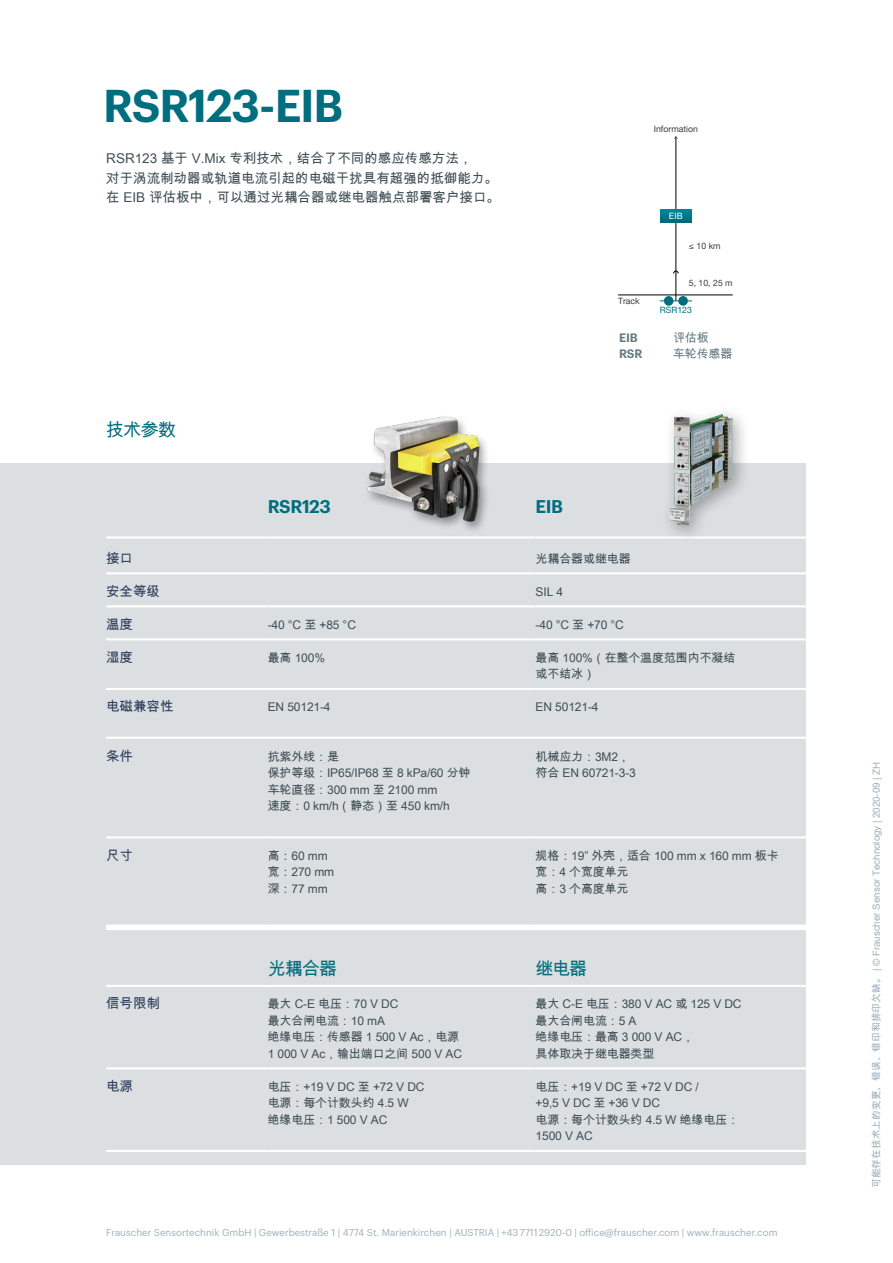
<style>
.page{position:relative;width:893px;height:1263px;background:#fff}
.page>*{position:absolute;margin:0;border:0;box-sizing:border-box;transform-origin:0 0}
.t1{font:600 45px "Graphik LCG";letter-spacing:-.03em;color:#006e7e}
.t2{font:18px "Arial Unicode MS";letter-spacing:-.045em;color:#006e7e}
.t3{font:600 18px "Graphik LCG";letter-spacing:-.025em;color:#006e7e}
.t4{font:13.5px/19.5px "Arial Unicode MS";color:#3f4e55}
.t5{font:13.5px "Arial Unicode MS";color:#2a3c5a}
.t6{font:12px/16.5px "Arial Unicode MS";letter-spacing:-.01em;color:#3f4e55}
.t7{font:12px "Arial Unicode MS";letter-spacing:-.01em;color:#647a84}
.t8{font:600 12px "Graphik LCG";letter-spacing:-.01em;color:#647a84}
.t9{font:9.75px "Graphik LCG";color:#9fafb9}
.t10{font:9.75px "Arial Unicode MS";color:#9fafb9}
.t11{font:8.7px "Helvetica Neue LTW1 G";color:#3c3c3b}
.t12{font:8.7px "Helvetica Neue LTW1 G";color:#006e7e}
.t13{font:8.7px "Helvetica Neue LTW1 G";color:#fff}
</style>
<div class="page">
<div style="left:0;top:464px;width:805px;height:701px;background:#dbdfe1"></div>
<hr style="left:106px;top:927px;width:699px;height:3px;background:#fff">
<hr style="left:106px;top:536px;width:162px;height:2px;background:#fff">
<hr style="left:268px;top:536px;width:268px;height:2px;background:#fff">
<hr style="left:536px;top:536px;width:272px;height:2px;background:#fff">
<hr style="left:106px;top:572px;width:162px;height:2px;background:#fff">
<hr style="left:268px;top:572px;width:268px;height:2px;background:#fff">
<hr style="left:536px;top:572px;width:272px;height:2px;background:#fff">
<hr style="left:106px;top:605px;width:162px;height:2px;background:#fff">
<hr style="left:268px;top:605px;width:268px;height:2px;background:#fff">
<hr style="left:536px;top:605px;width:272px;height:2px;background:#fff">
<hr style="left:106px;top:638px;width:162px;height:2px;background:#fff">
<hr style="left:268px;top:638px;width:268px;height:2px;background:#fff">
<hr style="left:536px;top:638px;width:272px;height:2px;background:#fff">
<hr style="left:106px;top:688px;width:162px;height:2px;background:#fff">
<hr style="left:268px;top:688px;width:268px;height:2px;background:#fff">
<hr style="left:536px;top:688px;width:272px;height:2px;background:#fff">
<hr style="left:106px;top:737px;width:162px;height:2px;background:#fff">
<hr style="left:268px;top:737px;width:268px;height:2px;background:#fff">
<hr style="left:536px;top:737px;width:272px;height:2px;background:#fff">
<hr style="left:106px;top:1067px;width:162px;height:2px;background:#fff">
<hr style="left:268px;top:1067px;width:268px;height:2px;background:#fff">
<hr style="left:536px;top:1067px;width:272px;height:2px;background:#fff">
<hr style="left:106px;top:1150px;width:162px;height:2px;background:#fff">
<hr style="left:268px;top:1150px;width:268px;height:2px;background:#fff">
<hr style="left:536px;top:1150px;width:272px;height:2px;background:#fff">
<hr style="left:106px;top:836px;width:162px;height:2px;background:#fff">
<hr style="left:268px;top:836px;width:268px;height:2px;background:#fff">
<hr style="left:536px;top:836px;width:272px;height:2px;background:#fff">
<hr style="left:106px;top:924px;width:162px;height:3px;background:#fff">
<hr style="left:268px;top:924px;width:268px;height:3px;background:#fff">
<hr style="left:536px;top:924px;width:272px;height:3px;background:#fff">
<hr style="left:106px;top:985px;width:162px;height:2px;background:#fff">
<hr style="left:268px;top:985px;width:268px;height:2px;background:#fff">
<hr style="left:536px;top:985px;width:272px;height:2px;background:#fff">
<img style="left:293px;top:416px;width:261px;height:123px">
<div style="left:664px;top:296px;width:9px;height:10px;background:#006e7e;border-radius:50%"></div>
<div style="left:678px;top:296px;width:10px;height:10px;background:#006e7e;border-radius:50%"></div>
<hr style="left:676px;top:137px;width:1px;height:164px;background:#000">
<hr style="left:618px;top:294px;width:115px;height:1px;background:#000">
<svg style="left:660px;top:210px;width:31px;height:12px"></svg>
<hr style="left:660px;top:300px;width:32px;height:1px;background:#006e7e">
<div style="left:660px;top:405px;width:91px;height:138px;background:#000;opacity:.3"></div>
<img style="left:670px;top:414px;width:63px;height:111px">
<h1 class="t1" style="left:103px;top:71px;width:242px">RSR123-EIB</h1>
<p class="t4" style="left:106px;top:148px;width:395px">RSR123 基于 V.Mix 专利技术，结合了不同的感应传感方法，<br>对于涡流制动器或轨道电流引起的电磁干扰具有超强的抵御能力。在 EIB 评估板中，可以通过光耦合器或继电器触点部署客户接口。</p>
<h2 class="t2" style="left:106px;top:417px;width:72px">技术参数</h2>
<h2 class="t3" style="left:268px;top:493px;width:65px">RSR123</h2>
<h2 class="t3" style="left:536px;top:493px;width:29px">EIB</h2>
<p class="t11" style="left:654px;top:124px;width:46px">Information</p>
<p class="t13" style="left:669px;top:211px;width:15px">EIB</p>
<p class="t11" style="left:618px;top:296px;width:23px">Track</p>
<p class="t11" style="left:689px;top:240px;width:33px">≤ 10 km</p>
<p class="t11" style="left:689px;top:278px;width:45px">5, 10, 25 m</p>
<p class="t12" style="left:660px;top:305px;width:34px">RSR123</p>
<p class="t8" style="left:619px;top:328px;width:20px">EIB</p>
<p class="t7" style="left:673px;top:329px;width:37px">评估板</p>
<p class="t8" style="left:619px;top:345px;width:25px">RSR</p>
<p class="t7" style="left:673px;top:345px;width:61px">车轮传感器</p>
<p class="t5" style="left:106px;top:548px;width:28px">接口</p>
<p class="t6" style="left:536px;top:550px;width:97px">光耦合器或继电器</p>
<p class="t5" style="left:106px;top:581px;width:55px">安全等级</p>
<p class="t6" style="left:536px;top:583px;width:29px">SIL 4</p>
<p class="t5" style="left:106px;top:614px;width:28px">温度</p>
<p class="t6" style="left:268px;top:616px;width:90px">-40 °C 至 +85 °C</p>
<p class="t6" style="left:536px;top:616px;width:90px">-40 °C 至 +70 °C</p>
<p class="t5" style="left:106px;top:647px;width:28px">湿度</p>
<p class="t6" style="left:268px;top:649px;width:59px">最高 100%</p>
<p class="t6" style="left:536px;top:649px;width:201px">最高 100%（在整个温度范围内不凝结或不结冰）</p>
<p class="t5" style="left:106px;top:697px;width:69px">电磁兼容性</p>
<p class="t6" style="left:268px;top:698px;width:64px">EN 50121-4</p>
<p class="t6" style="left:536px;top:698px;width:64px">EN 50121-4</p>
<p class="t5" style="left:106px;top:746px;width:28px">条件</p>
<p class="t6" style="left:268px;top:748px;width:204px">抗紫外线：是<br>保护等级：IP65/IP68 至 8 kPa/60 分钟车轮直径：300 mm 至 2100 mm<br>速度：0 km/h（静态）至 450 km/h</p>
<p class="t6" style="left:536px;top:748px;width:102px">机械应力：3M2，符合 EN 60721-3-3</p>
<p class="t5" style="left:106px;top:845px;width:28px">尺寸</p>
<p class="t6" style="left:268px;top:847px;width:68px">高：60 mm宽：270 mm深：77 mm</p>
<p class="t6" style="left:536px;top:847px;width:245px">规格：19” 外壳，适合 100 mm x 160 mm 板卡宽：4 个宽度单元<br>高：3 个高度单元</p>
<h2 class="t2" style="left:268px;top:956px;width:71px">光耦合器</h2>
<h2 class="t2" style="left:536px;top:956px;width:53px">继电器</h2>
<p class="t5" style="left:106px;top:994px;width:55px">信号限制</p>
<p class="t6" style="left:268px;top:995px;width:196px">最大 C-E 电压：70 V DC<br>最大合闸电流：10 mA<br>绝缘电压：传感器 1 500 V Ac，电源<br>1 000 V Ac，输出端口之间 500 V AC</p>
<p class="t6" style="left:536px;top:995px;width:208px">最大 C-E 电压：380 V AC 或 125 V DC最大合闸电流：5 A<br>绝缘电压：最高 3 000 V AC，<br>具体取决于继电器类型</p>
<p class="t5" style="left:106px;top:1076px;width:28px">电源</p>
<p class="t6" style="left:268px;top:1078px;width:158px">电压：+19 V DC 至 +72 V DC电源：每个计数头约 4.5 W<br>绝缘电压：1 500 V AC</p>
<p class="t6" style="left:536px;top:1078px;width:205px">电压：+19 V DC 至 +72 V DC /<br>+9,5 V DC 至 +36 V DC<br>电源：每个计数头约 4.5 W 绝缘电压：<br>1500 V AC</p>
<p class="t9" style="left:106px;top:1225px;width:673px">Frauscher Sensortechnik GmbH | Gewerbestraße 1 | 4774 St. Marienkirchen | AUSTRIA | +43 7711 2920-0 | office@frauscher.com | www.frauscher.com</p>
<p class="t10" style="left:869px;top:1188px;width:428px;rotate:-90deg">可能存在技术上的变更、错误、错印和排印欠缺。 | © Frauscher Sensor Technology | 2020-09 | ZH</p>
</div>
